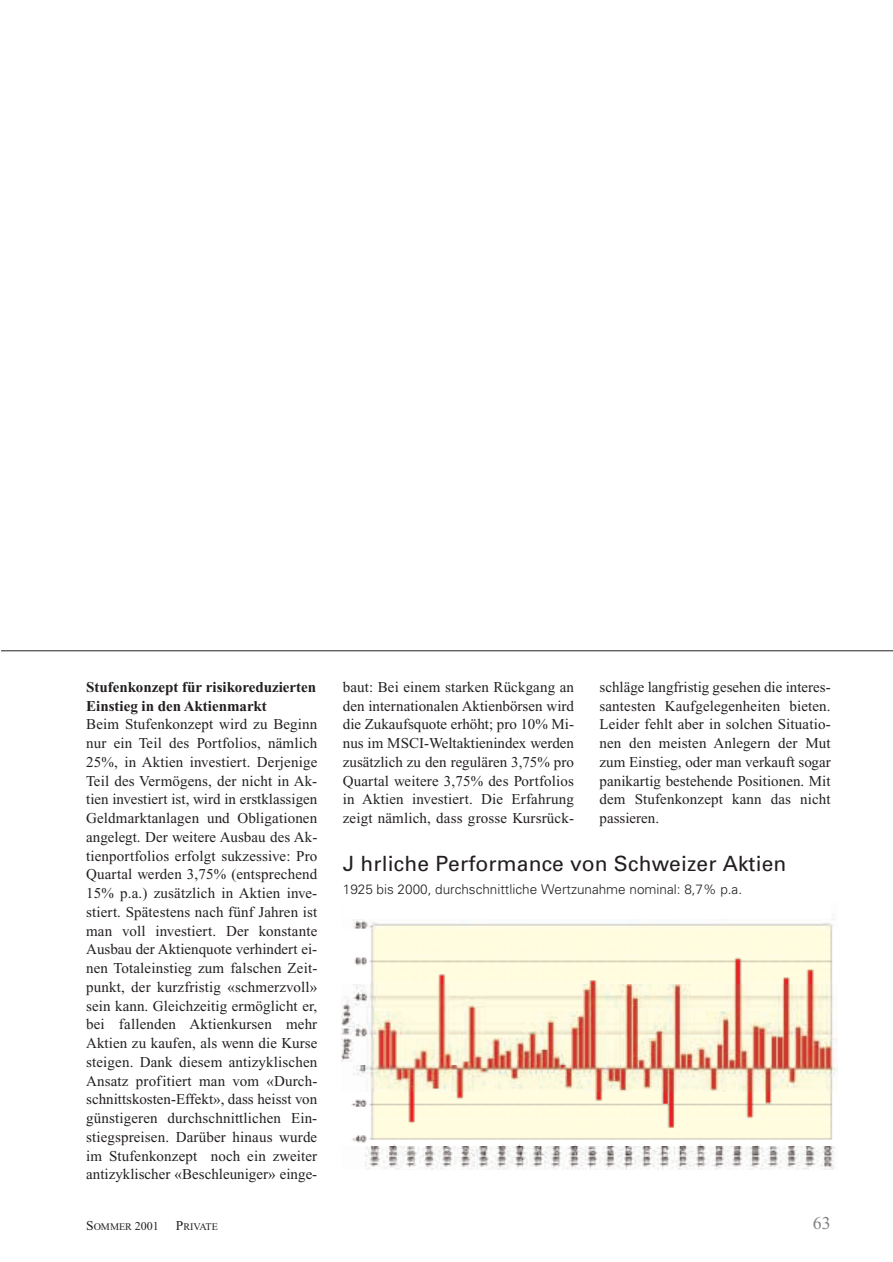
<style>
.page{position:relative;width:893px;height:1262px;background:#fff}
.page>*{position:absolute;margin:0;border:0;box-sizing:border-box;transform-origin:0 0}
.t1{font:21px "Univers";letter-spacing:.005em;color:#231f20}
.t2{font:18px "Times New Roman";color:#808285}
.t3{font:15px/18.8px "Times New Roman";letter-spacing:.01em;color:#231f20;text-align:justify}
.t4{font:700 15px/18.8px "Times New Roman";color:#231f20}
.t5{font:300 13.5px "Univers";color:#231f20}
.t6{font:10.2px "Times New Roman";color:#231f20}
.s1{font-size:13.5px}
.s2{font-size:12px}
</style>
<div class="page">
<img style="left:353px;top:914px;width:482px;height:15px">
<img style="left:341px;top:929px;width:496px;height:240px">
<div style="left:343px;top:854px;width:487px;height:64px;background:#fff"></div>
<hr style="left:1px;top:650px;width:891px;height:1px;background:#231f20">
<p class="t4" style="left:86px;top:679px;width:232px">Stufenkonzept für risikoreduzierten<br>Einstieg in den Aktienmarkt</p>
<p class="t3" style="left:86px;top:716px;width:233px">Beim Stufenkonzept wird zu Beginn nur ein Teil des Portfolios, nämlich 25%, in Aktien investiert. Derjenige Teil des Vermögens, der nicht in Ak&shy;tien investiert ist, wird in erstklassigen Geldmarktanlagen und Obligationen angelegt. Der weitere Ausbau des Ak&shy;tienportfolios erfolgt sukzessive: Pro Quartal werden 3,75% (entsprechend 15% p.a.) zusätzlich in Aktien inve&shy;stiert. Spätestens nach fünf Jahren ist man voll investiert. Der konstante Ausbau der Aktienquote verhindert ei&shy;nen Totaleinstieg zum falschen Zeit&shy;punkt, der kurzfristig «schmerzvoll» sein kann. Gleichzeitig ermöglicht er, bei fallenden Aktienkursen mehr Aktien zu kaufen, als wenn die Kurse steigen. Dank diesem antizyklischen Ansatz profitiert man vom «Durch&shy;schnittskosten-Effekt», dass heisst von günstigeren durchschnittlichen Ein&shy;stiegspreisen. Darüber hinaus wurde im Stufenkonzept noch ein zweiter antizyklischer «Beschleuniger» einge-</p>
<p class="t3" style="left:343px;top:679px;width:233px">baut: Bei einem starken Rückgang an den internationalen Aktienbörsen wird die Zukaufsquote erhöht; pro 10% Mi&shy;nus im MSCI-Weltaktienindex werden zusätzlich zu den regulären 3,75% pro Quartal weitere 3,75% des Portfolios in Aktien investiert. Die Erfahrung zeigt nämlich, dass grosse Kursrück-</p>
<p class="t3" style="left:599px;top:679px;width:233px">schläge langfristig gesehen die interes&shy;santesten Kaufgelegenheiten bieten.<br>Leider fehlt aber in solchen Situatio&shy;nen den meisten Anlegern der Mut zum Einstieg, oder man verkauft sogar panikartig bestehende Positionen. Mit dem Stufenkonzept kann das nicht passieren.</p>
<h1 class="t1" style="left:343px;top:856px;width:445px">J hrliche Performance von Schweizer Aktien</h1>
<p class="t5" style="left:343px;top:884px;width:401px">1925 bis 2000, durchschnittliche Wertzunahme nominal: 8,7% p.a.</p>
<p class="t6" style="left:86px;top:1223px;width:74px"><span class="s1">S</span>OMMER <span class="s2">2001</span></p>
<p class="t6" style="left:176px;top:1223px;width:44px"><span class="s1">P</span>RIVATE</p>
<p class="t2" style="left:812px;top:1216px;width:19px">63</p>
</div>
